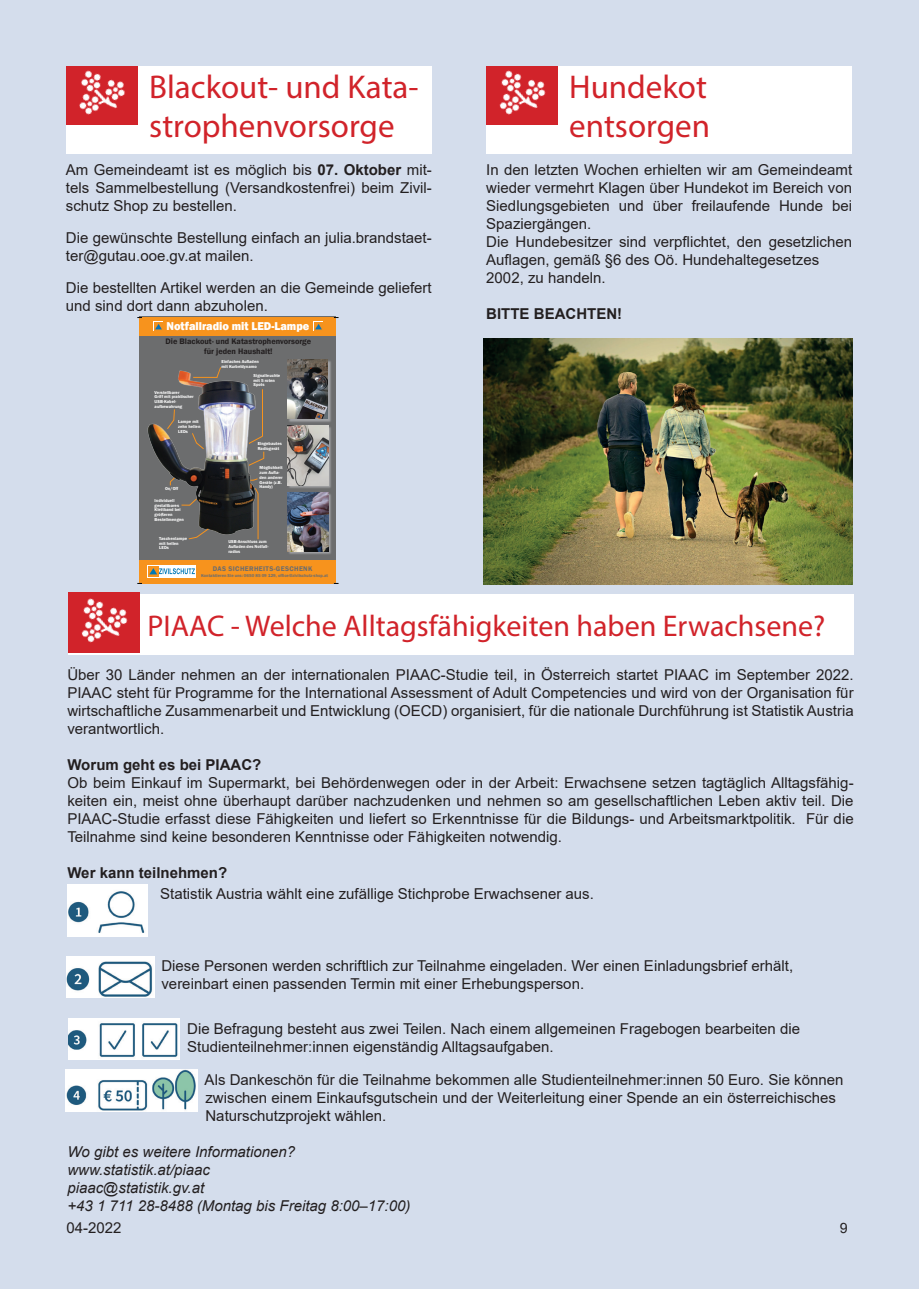
<style>
.page{position:relative;width:919px;height:1289px;background:#fff}
.page>*{position:absolute;margin:0;border:0;box-sizing:border-box;transform-origin:0 0}
.t1{font:33px/39.6px "Myriad Pro";color:#d1232a}
.t2{font:30px "Myriad Pro";color:#d1232a}
.t3{font:15px/18px "Arial";color:#231f20}
.t4{font:italic 15px/18px "Arial";color:#231f20}
.t5{font:700 15px "Arial";color:#231f20}
.t6{font:14.25px "Arial";color:#231f20}
.t7{font:800 11.7px "Franklin Gothic";color:#fff;scale:.94 1}
.t8{font:600 8.25px/9.9px "Franklin Gothic";color:#231f20;text-align:center}
.t9{font:600 6.9px "Franklin Gothic";letter-spacing:.05em;color:#6c6d6e}
.t10{font:600 4.35px/4.8px "Franklin Gothic";color:#fff}
.t11{font:600 4.35px "Franklin Gothic";color:#6c6d6e}
.s1{font-weight:700}
</style>
<div class="page">
<div style="left:13px;top:0;width:905px;height:1288px;background:#d4ddec"></div>
<div style="left:139px;top:317px;width:197px;height:267px;background:#6c6d6e"></div>
<div style="left:139px;top:317px;width:197px;height:18px;background:#f7931d"></div>
<div style="left:139px;top:560px;width:197px;height:24px;background:#f7931d"></div>
<svg style="left:153px;top:321px;width:10px;height:10px"></svg>
<svg style="left:154px;top:322px;width:8px;height:8px"></svg>
<svg style="left:147px;top:565px;width:49px;height:13px"></svg>
<svg style="left:148px;top:566px;width:10px;height:10px"></svg>
<svg style="left:149px;top:568px;width:46px;height:6px"></svg>
<div style="left:288px;top:492px;width:44px;height:63px;background:#b4b5b8;opacity:.75"></div>
<img style="left:288px;top:492px;width:40px;height:59px">
<div style="left:288px;top:360px;width:44px;height:63px;background:#b4b5b8;opacity:.75"></div>
<img style="left:287px;top:360px;width:41px;height:59px">
<div style="left:288px;top:426px;width:44px;height:63px;background:#b4b5b8;opacity:.75"></div>
<img style="left:288px;top:426px;width:40px;height:59px">
<svg style="left:313px;top:321px;width:10px;height:10px"></svg>
<svg style="left:314px;top:322px;width:8px;height:8px"></svg>
<img style="left:147px;top:370px;width:112px;height:170px">
<svg style="left:193px;top:367px;width:28px;height:11px"></svg>
<svg style="left:248px;top:435px;width:15px;height:9px"></svg>
<svg style="left:191px;top:432px;width:13px;height:18px"></svg>
<svg style="left:166px;top:409px;width:9px;height:20px"></svg>
<svg style="left:169px;top:477px;width:6px;height:8px"></svg>
<hr style="left:258px;top:493px;width:1px;height:46px;background:#f7931d">
<svg style="left:254px;top:487px;width:5px;height:7px"></svg>
<svg style="left:188px;top:528px;width:21px;height:11px"></svg>
<hr style="left:262px;top:389px;width:1px;height:47px;background:#f7931d">
<svg style="left:248px;top:451px;width:17px;height:15px"></svg>
<svg style="left:181px;top:498px;width:16px;height:8px"></svg>
<svg style="left:250px;top:478px;width:8px;height:3px"></svg>
<div style="left:66px;top:67px;width:366px;height:87px;background:#fff"></div>
<div style="left:66px;top:67px;width:71px;height:58px;background:#d1232a"></div>
<img style="left:66px;top:66px;width:69px;height:49px">
<div style="left:68px;top:594px;width:785px;height:60px;background:#fff"></div>
<div style="left:68px;top:592px;width:72px;height:61px;background:#d1232a"></div>
<img style="left:81px;top:598px;width:47px;height:45px">
<img style="left:68px;top:884px;width:79px;height:52px">
<img style="left:67px;top:956px;width:87px;height:41px">
<img style="left:68px;top:1018px;width:112px;height:41px">
<img style="left:65px;top:1069px;width:132px;height:41px">
<div style="left:486px;top:67px;width:366px;height:87px;background:#fff"></div>
<div style="left:486px;top:67px;width:71px;height:58px;background:#d1232a"></div>
<img style="left:486px;top:66px;width:69px;height:49px">
<div style="left:0;top:0;width:13px;height:1288px;background:#d4ddec"></div>
<img style="left:483px;top:338px;width:369px;height:246px">
<h1 class="t1" style="left:149px;top:66px;width:271px">Blackout- und Kata&shy;strophenvorsorge</h1>
<p class="t3" style="left:66px;top:160px;width:367px;text-align:justify">Am Gemeindeamt ist es möglich bis <span class="s1">07. Oktober</span> mit&shy;tels Sammelbestellung (Versandkostenfrei) beim Zivil&shy;schutz Shop zu bestellen.</p>
<p class="t3" style="left:66px;top:229px;width:367px">Die gewünschte Bestellung einfach an julia.brandstaet&shy;ter@gutau.ooe.gv.at mailen.</p>
<p class="t3" style="left:66px;top:279px;width:367px">Die bestellten Artikel werden an die Gemeinde geliefert und sind dort dann abzuholen.</p>
<p class="t7" style="left:166px;top:319px;width:153px">Notfallradio mit LED-Lampe</p>
<p class="t8" style="left:165px;top:336px;width:147px">Die Blackout- und Katastrophenvorsorge für jeden Haushalt!</p>
<p class="t10" style="left:253px;top:373px;width:28px">Signalleuchte mit 5 roten<br>Spots</p>
<p class="t10" style="left:221px;top:359px;width:39px">Einfaches Aufladen mit Kurbeldynamo</p>
<p class="t10" style="left:155px;top:390px;width:41px">Verstellbarer<br>Griff mit praktischer<br>USB-Kabel&shy;aufbewahrung</p>
<p class="t10" style="left:178px;top:419px;width:24px">Lampe mit zehn hellen<br>LEDs</p>
<p class="t10" style="left:165px;top:486px;width:15px">On/Off</p>
<p class="t10" style="left:155px;top:498px;width:31px">Individuell gestaltbares<br>Klettband bei größeren<br>Bestellmengen</p>
<p class="t10" style="left:258px;top:441px;width:26px">Eingebautes<br>Radiogerät</p>
<p class="t10" style="left:259px;top:465px;width:25px">Möglichkeit zum Aufla&shy;den anderer<br>Geräte (z.B.<br>Handy)</p>
<p class="t10" style="left:159px;top:536px;width:29px">Taschenlampe mit hellen<br>LEDs</p>
<p class="t10" style="left:228px;top:539px;width:42px">USB-Anschluss zum<br>Aufladen des Notfall&shy;radios</p>
<p class="t9" style="left:213px;top:564px;width:101px">DAS SICHERHEITS-GESCHENK</p>
<p class="t11" style="left:201px;top:572px;width:128px">Kontaktieren Sie uns: 0650 85 09 129, office@zivilschutz-shop.at</p>
<h1 class="t1" style="left:569px;top:66px;width:142px">Hundekot entsorgen</h1>
<p class="t3" style="left:486px;top:160px;width:367px">In den letzten Wochen erhielten wir am Gemeindeamt wieder vermehrt Klagen über Hundekot im Bereich von Siedlungsgebieten und über freilaufende Hunde bei Spaziergängen.<br>Die Hundebesitzer sind verpflichtet, den gesetzlichen Auflagen, gemäß §6 des Oö. Hundehaltegesetzes 2002, zu handeln.</p>
<p class="t5" style="left:486px;top:303px;width:137px">BITTE BEACHTEN!</p>
<h2 class="t2" style="left:147px;top:607px;width:679px">PIAAC - Welche Alltagsfähigkeiten haben Erwachsene?</h2>
<p class="t3" style="left:67px;top:665px;width:787px;text-align:justify">Über 30 Länder nehmen an der internationalen PIAAC-Studie teil, in Österreich startet PIAAC im September 2022.<br>PIAAC steht für Programme for the International Assessment of Adult Competencies und wird von der Organisation für wirtschaftliche Zusammenarbeit und Entwicklung (OECD) organisiert, für die nationale Durchführung ist Statistik Austria verantwortlich.</p>
<p class="t5" style="left:67px;top:753px;width:195px">Worum geht es bei PIAAC?</p>
<p class="t3" style="left:67px;top:773px;width:787px;text-align:justify">Ob beim Einkauf im Supermarkt, bei Behördenwegen oder in der Arbeit: Erwachsene setzen tagtäglich Alltagsfähig&shy;keiten ein, meist ohne überhaupt darüber nachzudenken und nehmen so am gesellschaftlichen Leben aktiv teil. Die PIAAC-Studie erfasst diese Fähigkeiten und liefert so Erkenntnisse für die Bildungs- und Arbeitsmarktpolitik. Für die Teilnahme sind keine besonderen Kenntnisse oder Fähigkeiten notwendig.</p>
<p class="t5" style="left:67px;top:861px;width:161px">Wer kann teilnehmen?</p>
<p class="t3" style="left:160px;top:884px;width:435px">Statistik Austria wählt eine zufällige Stichprobe Erwachsener aus.</p>
<p class="t3" style="left:161px;top:956px;width:633px">Diese Personen werden schriftlich zur Teilnahme eingeladen. Wer einen Einladungsbrief erhält, vereinbart einen passenden Termin mit einer Erhebungsperson.</p>
<p class="t3" style="left:187px;top:1019px;width:614px">Die Befragung besteht aus zwei Teilen. Nach einem allgemeinen Fragebogen bearbeiten die<br>Studienteilnehmer:innen eigenständig Alltagsaufgaben.</p>
<p class="t3" style="left:205px;top:1070px;width:640px">Als Dankeschön für die Teilnahme bekommen alle Studienteilnehmer:innen 50 Euro. Sie können zwischen einem Einkaufsgutschein und der Weiterleitung einer Spende an ein österreichisches<br>Naturschutzprojekt wählen.</p>
<p class="t4" style="left:67px;top:1142px;width:344px">Wo gibt es weitere Informationen? www.statistik.at/piaac<br>piaac@statistik.gv.at<br>+43 1 711 28-8488 (Montag bis Freitag 8:00–17:00)</p>
<p class="t3" style="left:67px;top:1218px;width:57px">04-2022</p>
<p class="t6" style="left:839px;top:1217px;width:9px">9</p>
</div>
